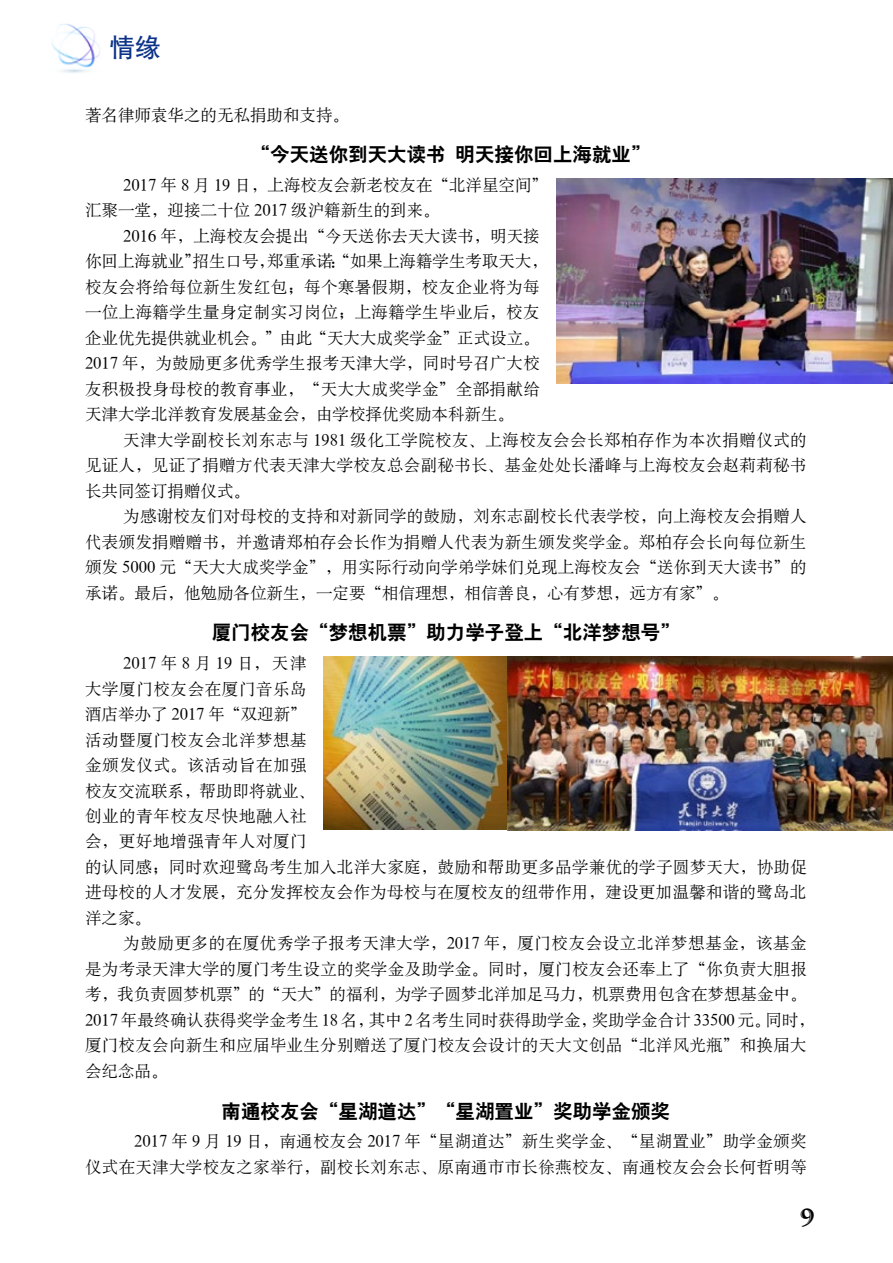
<style>
.page{position:relative;width:893px;height:1263px;background:#fff}
.page>*{position:absolute;margin:0;border:0;box-sizing:border-box;transform-origin:0 0}
.t1{font:25.5px "H Yb 1 gj";color:#0c3388}
.t2{font:24px "Ursa Serif Engraved";color:#000}
.t3{font:19.5px "H Yb 2 gj";color:#000}
.t4{font:16.5px/25.5px "H Ya 6 gj";letter-spacing:.02em;color:#000}
.t5{font:16.5px/25.5px "H Ya 6 gj";color:#000}
</style>
<div class="page">
<img style="left:52px;top:23px;width:48px;height:50px">
<img style="left:324px;top:657px;width:569px;height:173px">
<img style="left:557px;top:178px;width:336px;height:205px">
<h1 class="t1" style="left:110px;top:34px;width:52px">情缘</h1>
<p class="t5" style="left:85px;top:102px;width:265px">著名律师袁华之的无私捐助和支持。</p>
<p class="t3" style="left:251px;top:145px;width:401px">“今天送你到天大读书 明天接你回上海就业”</p>
<p class="t5" style="left:85px;top:172px;width:464px;text-indent:38px">2017 年 8 月 19 日，上海校友会新老校友在“北洋星空间”汇聚一堂，迎接二十位 2017 级沪籍新生的到来。</p>
<p class="t4" style="left:85px;top:223px;width:464px;text-indent:38px">2016 年，上海校友会提出“今天送你去天大读书，明天接你回上海就业”招生口号，郑重承诺：“如果上海籍学生考取天大，校友会将给每位新生发红包；每个寒暑假期，校友企业将为每一位上海籍学生量身定制实习岗位；上海籍学生毕业后，校友企业优先提供就业机会。”由此“天大大成奖学金”正式设立。<br>2017 年，为鼓励更多优秀学生报考天津大学，同时号召广大校友积极投身母校的教育事业，“天大大成奖学金”全部捐献给天津大学北洋教育发展基金会，由学校择优奖励本科新生。</p>
<p class="t4" style="left:85px;top:427px;width:723px;text-align:justify;text-indent:38px">天津大学副校长刘东志与 1981 级化工学院校友、上海校友会会长郑柏存作为本次捐赠仪式的见证人，见证了捐赠方代表天津大学校友总会副秘书长、基金处处长潘峰与上海校友会赵莉莉秘书长共同签订捐赠仪式。</p>
<p class="t4" style="left:85px;top:503px;width:723px;text-align:justify;text-indent:38px">为感谢校友们对母校的支持和对新同学的鼓励，刘东志副校长代表学校，向上海校友会捐赠人代表颁发捐赠赠书，并邀请郑柏存会长作为捐赠人代表为新生颁发奖学金。郑柏存会长向每位新生颁发 5000 元“天大大成奖学金”，用实际行动向学弟学妹们兑现上海校友会“送你到天大读书”的承诺。最后，他勉励各位新生，一定要“相信理想，相信善良，心有梦想，远方有家”。</p>
<p class="t3" style="left:212px;top:623px;width:469px">厦门校友会“梦想机票”助力学子登上“北洋梦想号”</p>
<p class="t4" style="left:85px;top:650px;width:723px;text-indent:38px">2017 年 8 月 19 日，天津<br>大学厦门校友会在厦门音乐岛<br>酒店举办了 2017 年“双迎新”<br>活动暨厦门校友会北洋梦想基<br>金颁发仪式。该活动旨在加强<br>校友交流联系，帮助即将就业、<br>创业的青年校友尽快地融入社<br>会，更好地增强青年人对厦门<br>的认同感；同时欢迎鹭岛考生加入北洋大家庭，鼓励和帮助更多品学兼优的学子圆梦天大，协助促进母校的人才发展，充分发挥校友会作为母校与在厦校友的纽带作用，建设更加温馨和谐的鹭岛北洋之家。</p>
<p class="t4" style="left:85px;top:931px;width:731px;text-indent:38px">为鼓励更多的在厦优秀学子报考天津大学，2017 年，厦门校友会设立北洋梦想基金，该基金是为考录天津大学的厦门考生设立的奖学金及助学金。同时，厦门校友会还奉上了“你负责大胆报考，我负责圆梦机票”的“天大”的福利，为学子圆梦北洋加足马力，机票费用包含在梦想基金中。2017 年最终确认获得奖学金考生 18 名，其中 2 名考生同时获得助学金，奖助学金合计 33500 元。同时，厦门校友会向新生和应届毕业生分别赠送了厦门校友会设计的天大文创品“北洋风光瓶”和换届大会纪念品。</p>
<p class="t3" style="left:222px;top:1101px;width:450px">南通校友会“星湖道达”“星湖置业”奖助学金颁奖</p>
<p class="t4" style="left:85px;top:1128px;width:723px;text-align:right">2017 年 9 月 19 日，南通校友会 2017 年“星湖道达”新生奖学金、“星湖置业”助学金颁奖<br>仪式在天津大学校友之家举行，副校长刘东志、原南通市市长徐燕校友、南通校友会会长何哲明等</p>
<h2 class="t2" style="left:801px;top:1201px;width:15px">9</h2>
</div>
